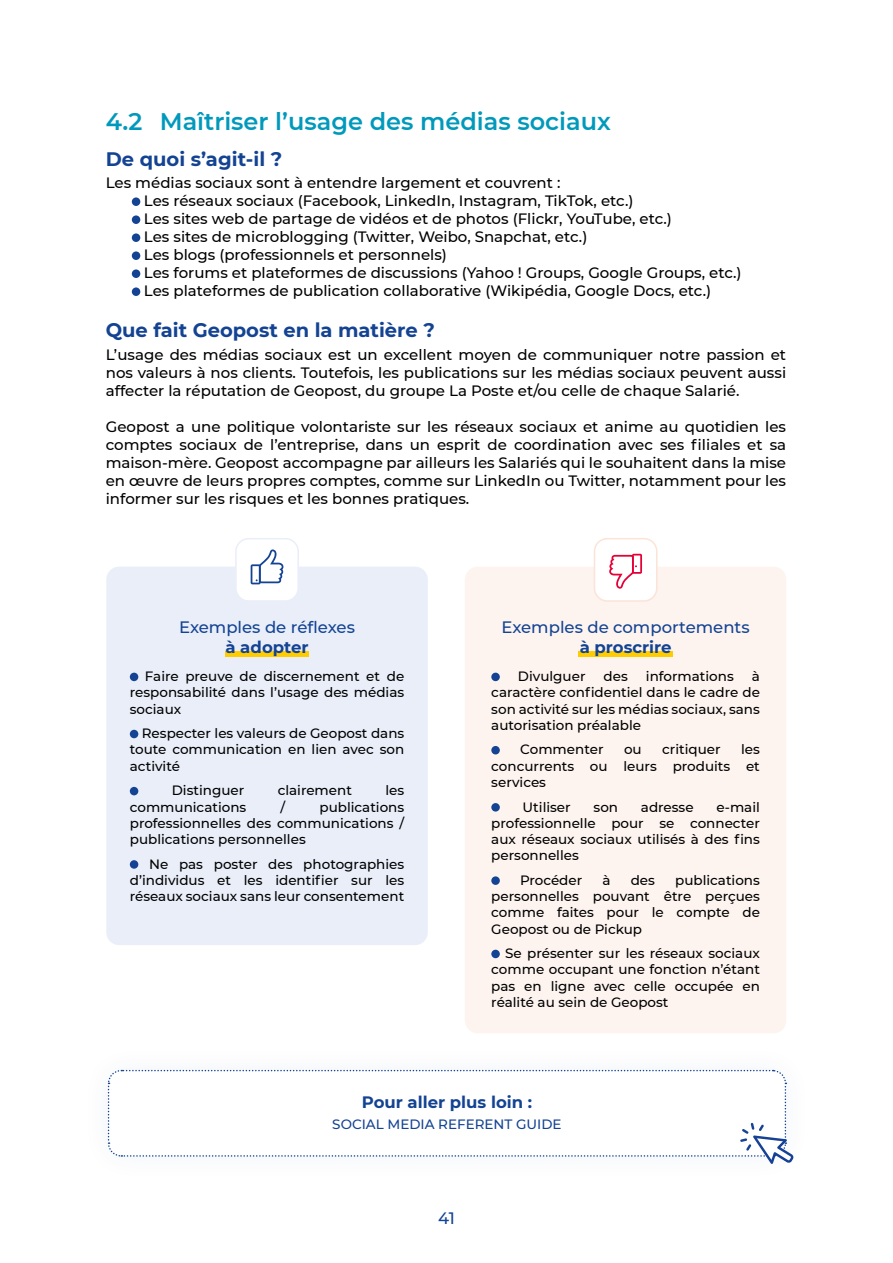
<style>
.page{position:relative;width:893px;height:1263px;background:#fff}
.page>*{position:absolute;margin:0;border:0;box-sizing:border-box;transform-origin:0 0}
.t1{font:600 24px "Montserrat";color:#0099bc}
.t2{font:700 19.5px "Montserrat";color:#134392}
.t3{font:500 16.5px "Montserrat";color:#134392}
.t4{font:700 16.5px "Montserrat";color:#134392}
.t5{font:500 15px/18px "Montserrat";color:#000;text-align:justify}
.t6{font:500 13.5px/16.2px "Montserrat";color:#000;text-align:justify}
.t7{font:500 13.5px "Montserrat";color:#134392}
</style>
<div class="page">
<div style="left:132px;top:197px;width:8px;height:9px;background:#134392;border-radius:50%"></div>
<div style="left:132px;top:215px;width:8px;height:9px;background:#134392;border-radius:50%"></div>
<div style="left:132px;top:233px;width:8px;height:9px;background:#134392;border-radius:50%"></div>
<div style="left:132px;top:251px;width:8px;height:9px;background:#134392;border-radius:50%"></div>
<div style="left:132px;top:269px;width:8px;height:9px;background:#134392;border-radius:50%"></div>
<div style="left:132px;top:287px;width:8px;height:9px;background:#134392;border-radius:50%"></div>
<div style="left:106px;top:567px;width:322px;height:378px;background:#e9eef9;border-radius:13px"></div>
<div style="left:225px;top:651px;width:84px;height:5px;background:#fc0"></div>
<div style="left:465px;top:567px;width:321px;height:466px;background:#fdf4f0;border-radius:13px"></div>
<div style="left:491px;top:673px;width:9px;height:8px;background:#134392;border-radius:50%"></div>
<div style="left:491px;top:746px;width:9px;height:8px;background:#134392;border-radius:50%"></div>
<div style="left:491px;top:803px;width:9px;height:8px;background:#134392;border-radius:50%"></div>
<div style="left:491px;top:876px;width:9px;height:9px;background:#134392;border-radius:50%"></div>
<div style="left:491px;top:950px;width:9px;height:8px;background:#134392;border-radius:50%"></div>
<div style="left:130px;top:673px;width:8px;height:8px;background:#134392;border-radius:50%"></div>
<div style="left:130px;top:730px;width:8px;height:8px;background:#134392;border-radius:50%"></div>
<div style="left:130px;top:787px;width:8px;height:8px;background:#134392;border-radius:50%"></div>
<div style="left:130px;top:860px;width:8px;height:9px;background:#134392;border-radius:50%"></div>
<div style="left:594px;top:539px;width:63px;height:62px;background:#fff;border-radius:13px"></div>
<div style="left:594px;top:538px;width:63px;height:64px;border:2px solid #fce3d7;border-radius:13px"></div>
<svg style="left:609px;top:554px;width:33px;height:35px"></svg>
<div style="left:236px;top:539px;width:62px;height:62px;background:#fff;border-radius:13px"></div>
<div style="left:235px;top:538px;width:64px;height:64px;border:2px solid #e9eef9;border-radius:13px"></div>
<svg style="left:251px;top:549px;width:32px;height:35px"></svg>
<div style="left:578px;top:651px;width:95px;height:5px;background:#fc0"></div>
<svg style="left:107px;top:1069px;width:686px;height:95px"></svg>
<h1 class="t1" style="left:106px;top:104px;width:506px">4.2 Maîtriser l’usage des médias sociaux</h1>
<h2 class="t2" style="left:106px;top:145px;width:178px">De quoi s’agit-il ?</h2>
<p class="t5" style="left:144px;top:173px;width:599px;text-align:left;text-indent:-38px">Les médias sociaux sont à entendre largement et couvrent :<br>Les réseaux sociaux (Facebook, LinkedIn, Instagram, TikTok, etc.)<br>Les sites web de partage de vidéos et de photos (Flickr, YouTube, etc.)<br>Les sites de microblogging (Twitter, Weibo, Snapchat, etc.)<br>Les blogs (professionnels et personnels)<br>Les forums et plateformes de discussions (Yahoo ! Groups, Google Groups, etc.)<br>Les plateformes de publication collaborative (Wikipédia, Google Docs, etc.)</p>
<h2 class="t2" style="left:106px;top:316px;width:331px">Que fait Geopost en la matière ?</h2>
<p class="t5" style="left:106px;top:345px;width:682px">L’usage des médias sociaux est un excellent moyen de communiquer notre passion et nos valeurs à nos clients. Toutefois, les publications sur les médias sociaux peuvent aussi affecter la réputation de Geopost, du groupe La Poste et/ou celle de chaque Salarié.</p>
<p class="t5" style="left:106px;top:417px;width:682px">Geopost a une politique volontariste sur les réseaux sociaux et anime au quotidien les comptes sociaux de l’entreprise, dans un esprit de coordination avec ses filiales et sa maison-mère. Geopost accompagne par ailleurs les Salariés qui le souhaitent dans la mise en œuvre de leurs propres comptes, comme sur LinkedIn ou Twitter, notamment pour les informer sur les risques et les bonnes pratiques.</p>
<p class="t3" style="left:179px;top:616px;width:177px">Exemples de réflexes</p>
<p class="t4" style="left:225px;top:635px;width:85px">à adopter</p>
<p class="t6" style="left:130px;top:668px;width:276px;text-indent:15px">Faire preuve de discernement et de responsabilité dans l’usage des médias sociaux</p>
<p class="t6" style="left:130px;top:725px;width:276px;text-indent:12px">Respecter les valeurs de Geopost dans toute communication en lien avec son activité</p>
<p class="t6" style="left:172px;top:782px;width:74px">Distinguer</p>
<p class="t6" style="left:278px;top:782px;width:76px">clairement</p>
<p class="t6" style="left:385px;top:782px;width:20px">les</p>
<p class="t6" style="left:130px;top:798px;width:118px">communications</p>
<p class="t6" style="left:281px;top:798px;width:6px">/</p>
<p class="t6" style="left:130px;top:798px;width:276px;text-indent:190px">publications professionnelles des communications / publications personnelles</p>
<p class="t6" style="left:130px;top:855px;width:276px;text-indent:19px">Ne pas poster des photographies d’individus et les identifier sur les réseaux sociaux sans leur consentement</p>
<p class="t3" style="left:501px;top:616px;width:250px">Exemples de comportements</p>
<p class="t4" style="left:580px;top:635px;width:93px">à proscrire</p>
<p class="t6" style="left:518px;top:668px;width:69px">Divulguer</p>
<p class="t6" style="left:604px;top:668px;width:26px">des</p>
<p class="t6" style="left:646px;top:668px;width:89px">informations</p>
<p class="t6" style="left:491px;top:668px;width:270px;text-indent:261px">à caractère confidentiel dans le cadre de son activité sur les médias sociaux, sans autorisation préalable</p>
<p class="t6" style="left:520px;top:741px;width:85px">Commenter</p>
<p class="t6" style="left:624px;top:741px;width:19px">ou</p>
<p class="t6" style="left:662px;top:741px;width:60px">critiquer</p>
<p class="t6" style="left:491px;top:741px;width:270px;text-indent:250px">les concurrents ou leurs produits et services</p>
<p class="t6" style="left:523px;top:798px;width:50px">Utiliser</p>
<p class="t6" style="left:594px;top:798px;width:26px">son</p>
<p class="t6" style="left:641px;top:798px;width:54px">adresse</p>
<p class="t6" style="left:491px;top:798px;width:270px;text-indent:225px">e-mail professionnelle pour se connecter aux réseaux sociaux utilisés à des fins personnelles</p>
<p class="t6" style="left:520px;top:871px;width:64px">Procéder</p>
<p class="t6" style="left:602px;top:871px;width:10px">à</p>
<p class="t6" style="left:631px;top:871px;width:26px">des</p>
<p class="t6" style="left:491px;top:871px;width:270px;text-indent:184px">publications personnelles pouvant être perçues comme faites pour le compte de Geopost ou de Pickup</p>
<p class="t6" style="left:491px;top:945px;width:270px;text-indent:14px">Se présenter sur les réseaux sociaux comme occupant une fonction n’étant pas en ligne avec celle occupée en réalité au sein de Geopost</p>
<p class="t4" style="left:362px;top:1091px;width:172px">Pour aller plus loin :</p>
<p class="t7" style="left:332px;top:1115px;width:231px">SOCIAL MEDIA REFERENT GUIDE</p>
<p class="t3" style="left:438px;top:1206px;width:18px">41</p>
</div>
